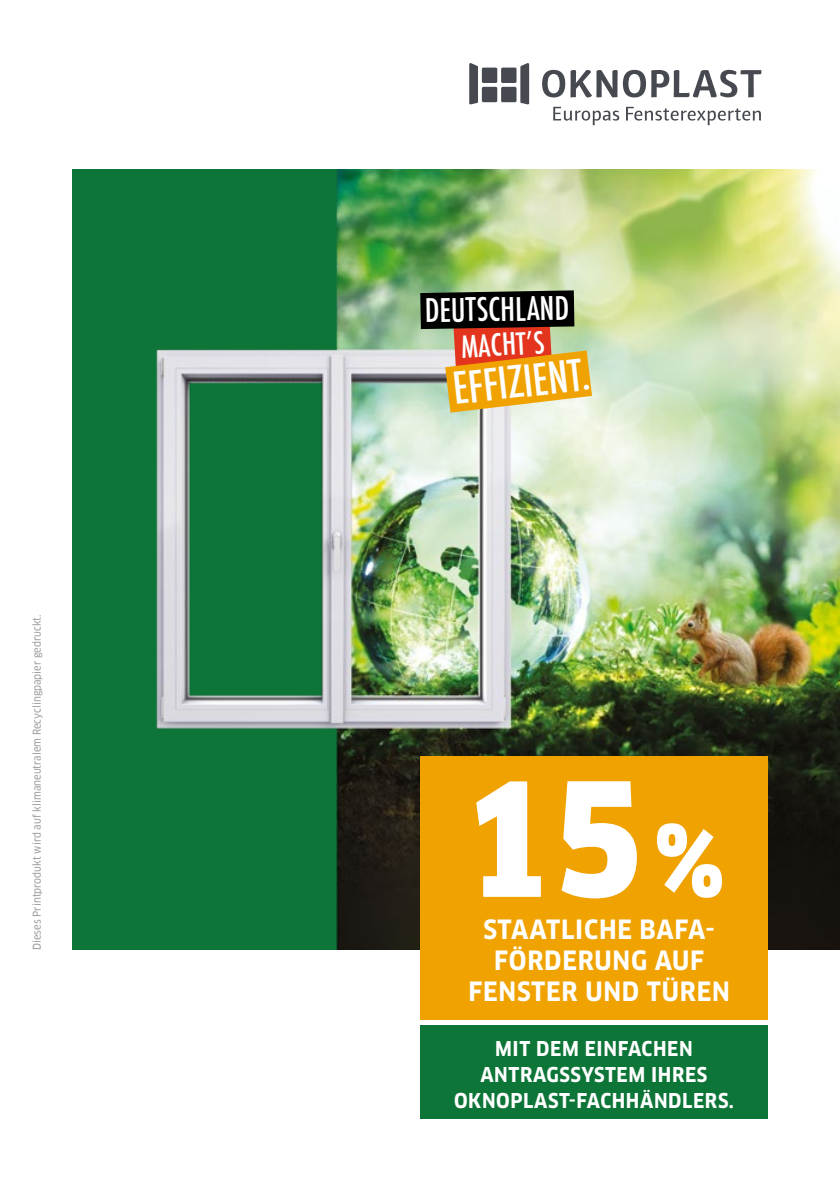
<style>
.page{position:relative;width:840px;height:1191px;background:#fff}
.page>*{position:absolute;margin:0;border:0;box-sizing:border-box;transform-origin:0 0}
.t1{font:900 154px "Clan Pro Narr";color:#fff}
.t2{font:500 condensed 42.6px "Futura";color:#fff}
.t3{font:500 condensed 31.6px "Futura";color:#fff}
.t4{font:500 condensed 29.6px "Futura";color:#fff}
.t5{font:700 26px/31.2px "Clan Pro Narr";letter-spacing:.03em;color:#fff;text-align:center}
.t6{font:700 20px/26.4px "Clan Pro Narr";letter-spacing:.03em;color:#fff;text-align:center}
.t7{font:10.4px "Clan Pro Narr News";color:#9c9d9d}
.s1{font-size:97px}
</style>
<div class="page">
<div style="left:72px;top:170px;width:652px;height:780px;background:#0c7537"></div>
<img style="left:156px;top:170px;width:683px;height:780px">
<svg style="left:420px;top:290px;width:171px;height:122px"></svg>
<div style="left:420px;top:756px;width:347px;height:263px;background:#efa200"></div>
<div style="left:420px;top:1026px;width:347px;height:93px;background:#0c7537"></div>
<svg style="left:553px;top:107px;width:66px;height:18px"></svg>
<svg style="left:626px;top:107px;width:134px;height:18px"></svg>
<svg style="left:542px;top:70px;width:103px;height:27px"></svg>
<svg style="left:651px;top:70px;width:110px;height:27px"></svg>
<div style="left:481px;top:87px;width:16px;height:15px;background:#474950;border-radius:2px"></div>
<div style="left:501px;top:87px;width:15px;height:15px;background:#474950;border-radius:2px"></div>
<div style="left:501px;top:68px;width:15px;height:15px;background:#474950;border-radius:2px"></div>
<div style="left:481px;top:68px;width:16px;height:15px;background:#474950;border-radius:2px"></div>
<svg style="left:469px;top:63px;width:8px;height:42px"></svg>
<svg style="left:520px;top:63px;width:9px;height:42px"></svg>
<p class="t7" style="left:31px;top:950px;width:337px;rotate:-90deg">Dieses Printprodukt wird auf klimaneutralem Recyclingpapier gedruckt.</p>
<h3 class="t3" style="left:424px;top:290px;width:146px;rotate:-1deg">DEUTSCHLAND</h3>
<h2 class="t2" style="left:450px;top:361px;width:139px;rotate:-6deg">EFFIZIENT.</h2>
<h3 class="t4" style="left:460px;top:328px;width:85px;rotate:-3deg">MACHT’S</h3>
<h1 class="t1" style="left:461px;top:750px;width:263px">15<span class="s1">%</span></h1>
<h3 class="t5" style="left:468px;top:914px;width:263px">STAATLICHE BAFA-<br>FÖRDERUNG AUF<br>FENSTER UND TÜREN</h3>
<h3 class="t6" style="left:454px;top:1035px;width:281px">MIT DEM EINFACHEN<br>ANTRAGSSYSTEM IHRES<br>OKNOPLAST-FACHHÄNDLERS.</h3>
</div>
